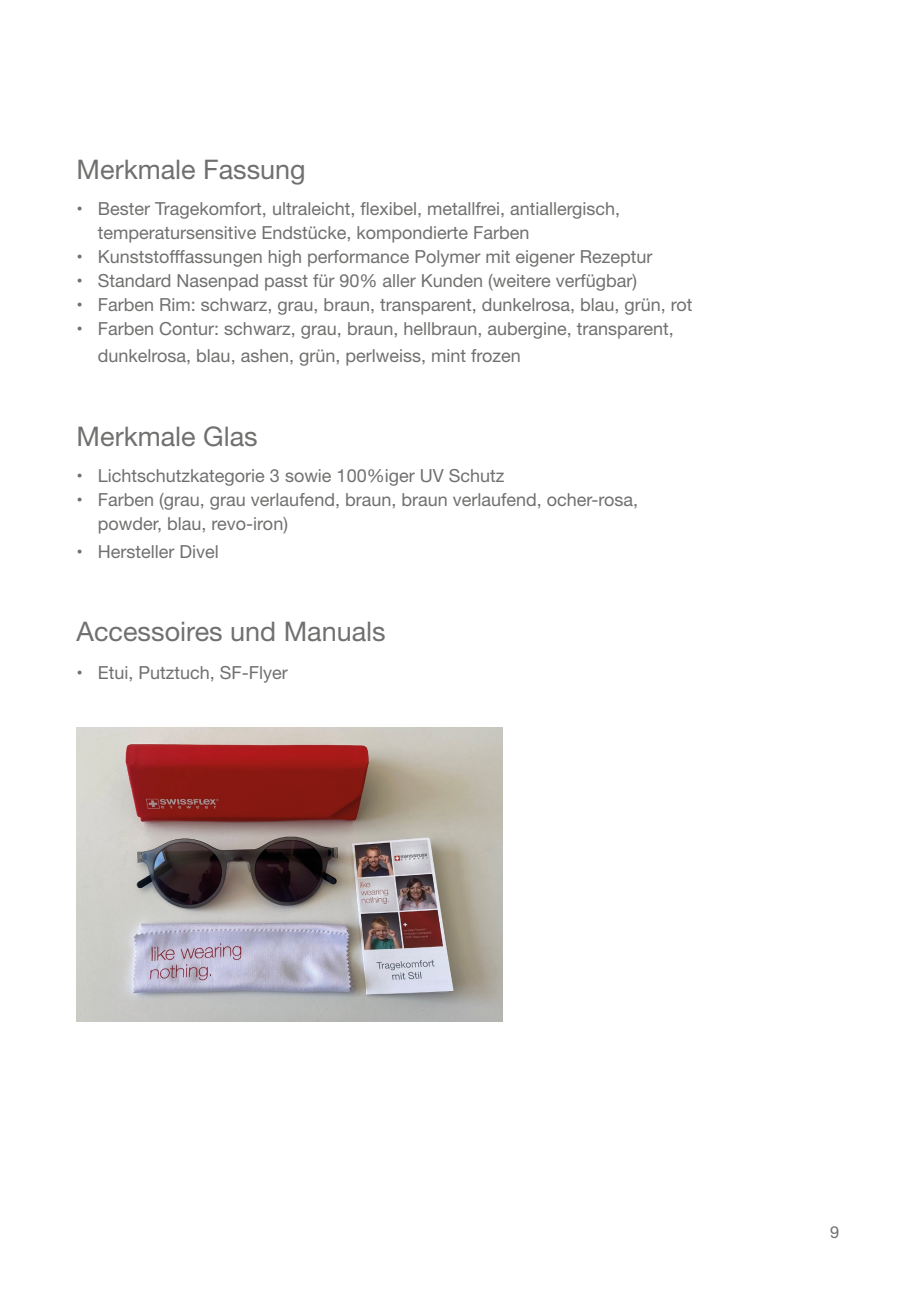
<style>
.page{position:relative;width:906px;height:1289px;background:#fff}
.page>*{position:absolute;margin:0;border:0;box-sizing:border-box;transform-origin:0 0}
.t1{font:27px "Helvetica Neue";color:#70706f}
.t2{font:18px/24px "Helvetica Neue";color:#70706f}
.t3{font:16.5px "Helvetica Neue";color:#70706f}
</style>
<div class="page">
<img style="left:77px;top:727px;width:425px;height:294px">
<h1 class="t1" style="left:77px;top:149px;width:231px">Merkmale Fassung</h1>
<p class="t2" style="left:98px;top:197px;width:524px;text-indent:-21px">• Bester Tragekomfort, ultraleicht, flexibel, metallfrei, antiallergisch, temperatursensitive Endstücke, kompondierte Farben</p>
<p class="t2" style="left:77px;top:245px;width:577px">• Kunststofffassungen high performance Polymer mit eigener Rezeptur</p>
<p class="t2" style="left:77px;top:269px;width:562px">• Standard Nasenpad passt für 90% aller Kunden (weitere verfügbar)</p>
<p class="t2" style="left:77px;top:293px;width:617px">• Farben Rim: schwarz, grau, braun, transparent, dunkelrosa, blau, grün, rot</p>
<p class="t2" style="left:98px;top:315px;width:577px;line-height:27.6px;text-indent:-21px">• Farben Contur: schwarz, grau, braun, hellbraun, aubergine, transparent, dunkelrosa, blau, ashen, grün, perlweiss, mint frozen</p>
<h1 class="t1" style="left:77px;top:417px;width:183px">Merkmale Glas</h1>
<p class="t2" style="left:77px;top:464px;width:429px">• Lichtschutzkategorie 3 sowie 100%iger UV Schutz</p>
<p class="t2" style="left:98px;top:488px;width:542px;text-indent:-21px">• Farben (grau, grau verlaufend, braun, braun verlaufend, ocher-rosa, powder, blau, revo-iron)</p>
<p class="t2" style="left:77px;top:540px;width:144px">• Hersteller Divel</p>
<h1 class="t1" style="left:77px;top:612px;width:311px">Accessoires und Manuals</h1>
<p class="t2" style="left:77px;top:661px;width:213px">• Etui, Putztuch, SF-Flyer</p>
<p class="t3" style="left:830px;top:1220px;width:11px">9</p>
</div>
